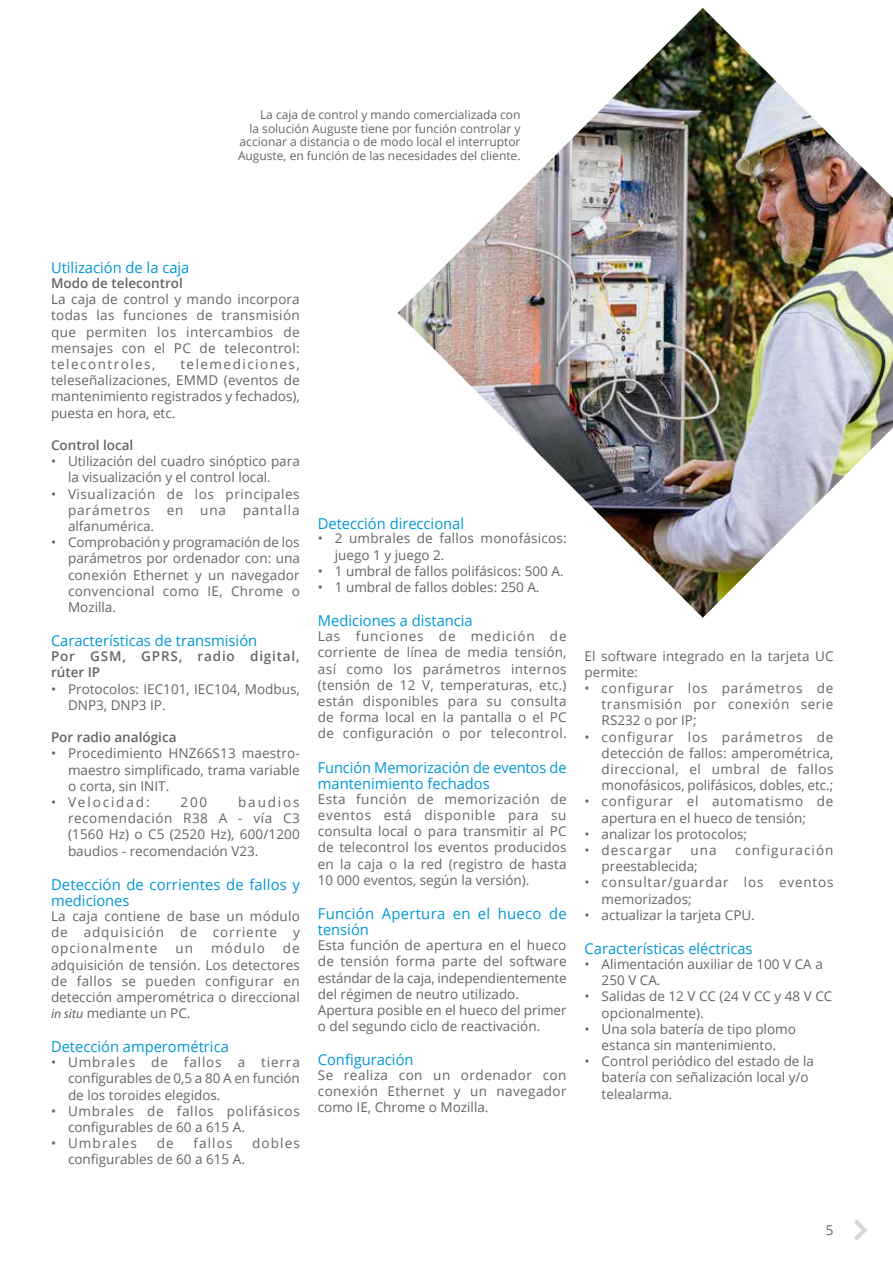
<style>
.page{position:relative;width:893px;height:1263px;background:#fff}
.page>*{position:absolute;margin:0;border:0;box-sizing:border-box;transform-origin:0 0}
.t1{font:15px/16.5px "Open Sans";color:#0097d5}
.t2{font:15px/16.5px "Open Sans";letter-spacing:.02em;color:#0097d5}
.t3{font:13.5px/16.2px "Open Sans";color:#646567;text-align:justify}
.t4{font:13.5px/16.2px "Open Sans";letter-spacing:.05em;color:#646567}
.t5{font:600 13.5px "Open Sans";color:#646567}
.t6{font:13.5px/16.2px "Open Sans";letter-spacing:.06em;color:#646567}
.t7{font:600 13.5px/16.2px "Open Sans";letter-spacing:.06em;color:#646567}
.t8{font:13.5px "Open Sans";letter-spacing:.075em;color:#646567}
.t9{font:13.5px "Open Sans";letter-spacing:.14em;color:#646567}
.t10{font:13.5px "Open Sans";letter-spacing:.085em;color:#646567}
.t11{font:12px/13.5px "Open Sans";color:#646567;text-align:right}
.s1{font-family:"Myriad Pro";font-style:italic}
</style>
<div class="page">
<svg style="left:854px;top:1219px;width:13px;height:22px"></svg>
<img style="left:398px;top:8px;width:495px;height:610px">
<p class="t11" style="left:238px;top:108px;width:284px">La caja de control y mando comercializada con<br>la solución Auguste tiene por función controlar y accionar a distancia o de modo local el interruptor Auguste, en función de las necesidades del cliente.</p>
<p class="t1" style="left:51px;top:259px;width:140px">Utilización de la caja</p>
<p class="t5" style="left:51px;top:274px;width:133px">Modo de telecontrol</p>
<p class="t3" style="left:51px;top:291px;width:250px">La caja de control y mando incorpora todas las funciones de transmisión que permiten los intercambios de mensajes con el PC de telecontrol: telecontroles,</p>
<p class="t3" style="left:51px;top:356px;width:250px;text-indent:129px">telemediciones, teleseñalizaciones, EMMD (eventos de mantenimiento registrados y fechados), puesta en hora, etc.</p>
<p class="t5" style="left:51px;top:436px;width:84px">Control local</p>
<p class="t3" style="left:68px;top:453px;width:233px;text-indent:-17px">• Utilización del cuadro sinóptico para la visualización y el control local.</p>
<p class="t3" style="left:68px;top:485px;width:233px;text-indent:-17px">• Visualización de los principales parámetros en una pantalla alfanumérica.</p>
<p class="t3" style="left:68px;top:534px;width:233px;text-indent:-17px">• Comprobación y programación de los parámetros por ordenador con: una conexión Ethernet y un navegador convencional como IE, Chrome o Mozilla.</p>
<p class="t1" style="left:51px;top:632px;width:208px">Características de transmisión</p>
<p class="t7" style="left:51px;top:648px;width:250px">Por GSM, GPRS, radio digital, rúter IP</p>
<p class="t3" style="left:68px;top:680px;width:233px;text-indent:-17px">• Protocolos: IEC101, IEC104, Modbus,<br>DNP3, DNP3 IP.</p>
<p class="t5" style="left:51px;top:728px;width:127px">Por radio analógica</p>
<p class="t3" style="left:68px;top:745px;width:233px;text-indent:-17px">• Procedimiento HNZ66S13 maestro&shy;maestro simplificado, trama variable o corta, sin INIT.</p>
<p class="t9" style="left:51px;top:793px;width:100px">• Velocidad:</p>
<p class="t3" style="left:180px;top:794px;width:28px">200</p>
<p class="t3" style="left:68px;top:794px;width:233px;text-indent:170px">baudios recomendación R38 A - vía C3 (1560 Hz) o C5 (2520 Hz), 600/1200 baudios - recomendación V23.</p>
<p class="t1" style="left:51px;top:876px;width:250px">Detección de corrientes de fallos y mediciones</p>
<p class="t3" style="left:51px;top:908px;width:250px">La caja contiene de base un módulo de adquisición de corriente y opcionalmente</p>
<p class="t3" style="left:175px;top:940px;width:19px">un</p>
<p class="t3" style="left:211px;top:940px;width:55px">módulo</p>
<p class="t3" style="left:51px;top:940px;width:250px;text-indent:232px">de adquisición de tensión. Los detectores de fallos se pueden configurar en detección amperométrica o direccional <span class="s1">in situ</span> mediante un PC.</p>
<p class="t1" style="left:51px;top:1038px;width:179px">Detección amperométrica</p>
<p class="t3" style="left:68px;top:1054px;width:233px;text-indent:-17px">• Umbrales de fallos a tierra configurables de 0,5 a 80 A en función de los toroides elegidos.</p>
<p class="t4" style="left:68px;top:1102px;width:233px;text-indent:-17px">• Umbrales de fallos polifásicos configurables de 60 a 615 A.</p>
<p class="t10" style="left:51px;top:1134px;width:87px">• Umbrales</p>
<p class="t3" style="left:157px;top:1135px;width:18px">de</p>
<p class="t3" style="left:193px;top:1135px;width:41px">fallos</p>
<p class="t3" style="left:252px;top:1135px;width:49px">dobles</p>
<p class="t3" style="left:68px;top:1151px;width:178px">configurables de 60 a 615 A.</p>
<p class="t1" style="left:318px;top:514px;width:148px">Detección direccional</p>
<p class="t3" style="left:335px;top:530px;width:233px;text-indent:-17px">• 2 umbrales de fallos monofásicos: juego 1 y juego 2.</p>
<p class="t3" style="left:318px;top:562px;width:247px">• 1 umbral de fallos polifásicos: 500 A.</p>
<p class="t3" style="left:318px;top:578px;width:223px">• 1 umbral de fallos dobles: 250 A.</p>
<p class="t1" style="left:318px;top:612px;width:156px">Mediciones a distancia</p>
<p class="t3" style="left:318px;top:628px;width:250px">Las funciones de medición de corriente de línea de media tensión, así como los parámetros internos (tensión de 12 V, temperaturas, etc.) están disponibles para su consulta de forma local en la pantalla o el PC de configuración o por telecontrol.</p>
<p class="t1" style="left:318px;top:758px;width:250px">Función Memorización de eventos de mantenimiento fechados</p>
<p class="t3" style="left:318px;top:790px;width:250px">Esta función de memorización de eventos está disponible para su consulta local o para transmitir al PC de telecontrol los eventos producidos en la caja o la red (registro de hasta 10 000 eventos, según la versión).</p>
<p class="t2" style="left:318px;top:905px;width:250px">Función Apertura en el hueco de tensión</p>
<p class="t3" style="left:318px;top:937px;width:250px;text-align:left">Esta función de apertura en el hueco de tensión forma parte del software estándar de la caja, independientemente del régimen de neutro utilizado.<br>Apertura posible en el hueco del primer o del segundo ciclo de reactivación.</p>
<p class="t1" style="left:318px;top:1051px;width:97px">Configuración</p>
<p class="t3" style="left:318px;top:1067px;width:250px">Se realiza con un ordenador con conexión Ethernet y un navegador como IE, Chrome o Mozilla.</p>
<p class="t3" style="left:585px;top:647px;width:250px">El software integrado en la tarjeta UC permite:</p>
<p class="t3" style="left:602px;top:680px;width:233px;text-indent:-17px">• configurar los parámetros de transmisión por conexión serie RS232 o por IP;</p>
<p class="t3" style="left:602px;top:728px;width:233px;text-indent:-17px">• configurar los parámetros de detección de fallos: amperométrica, direccional, el umbral de fallos monofásicos, polifásicos, dobles, etc.;</p>
<p class="t4" style="left:602px;top:793px;width:233px;text-indent:-17px">• configurar el automatismo de apertura en el hueco de tensión;</p>
<p class="t3" style="left:585px;top:825px;width:164px">• analizar los protocolos;</p>
<p class="t8" style="left:585px;top:841px;width:89px">• descargar</p>
<p class="t3" style="left:691px;top:842px;width:28px">una</p>
<p class="t8" style="left:735px;top:841px;width:100px">configuración</p>
<p class="t3" style="left:602px;top:858px;width:98px">preestablecida;</p>
<p class="t6" style="left:602px;top:874px;width:233px;text-indent:-17px">• consultar/guardar los eventos memorizados;</p>
<p class="t3" style="left:585px;top:906px;width:172px">• actualizar la tarjeta CPU.</p>
<p class="t1" style="left:585px;top:940px;width:169px">Características eléctricas</p>
<p class="t3" style="left:602px;top:956px;width:223px;text-indent:-17px">• Alimentación auxiliar de 100 V CA a<br>250 V CA.</p>
<p class="t3" style="left:602px;top:988px;width:232px;text-indent:-17px">• Salidas de 12 V CC (24 V CC y 48 V CC opcionalmente).</p>
<p class="t3" style="left:585px;top:1020px;width:213px;text-align:center">• Una sola batería de tipo plomo estanca sin mantenimiento.</p>
<p class="t3" style="left:602px;top:1053px;width:214px;text-align:left;text-indent:-17px">• Control periódico del estado de la batería con señalización local y/o telealarma.</p>
<p class="t3" style="left:826px;top:1221px;width:9px">5</p>
</div>
